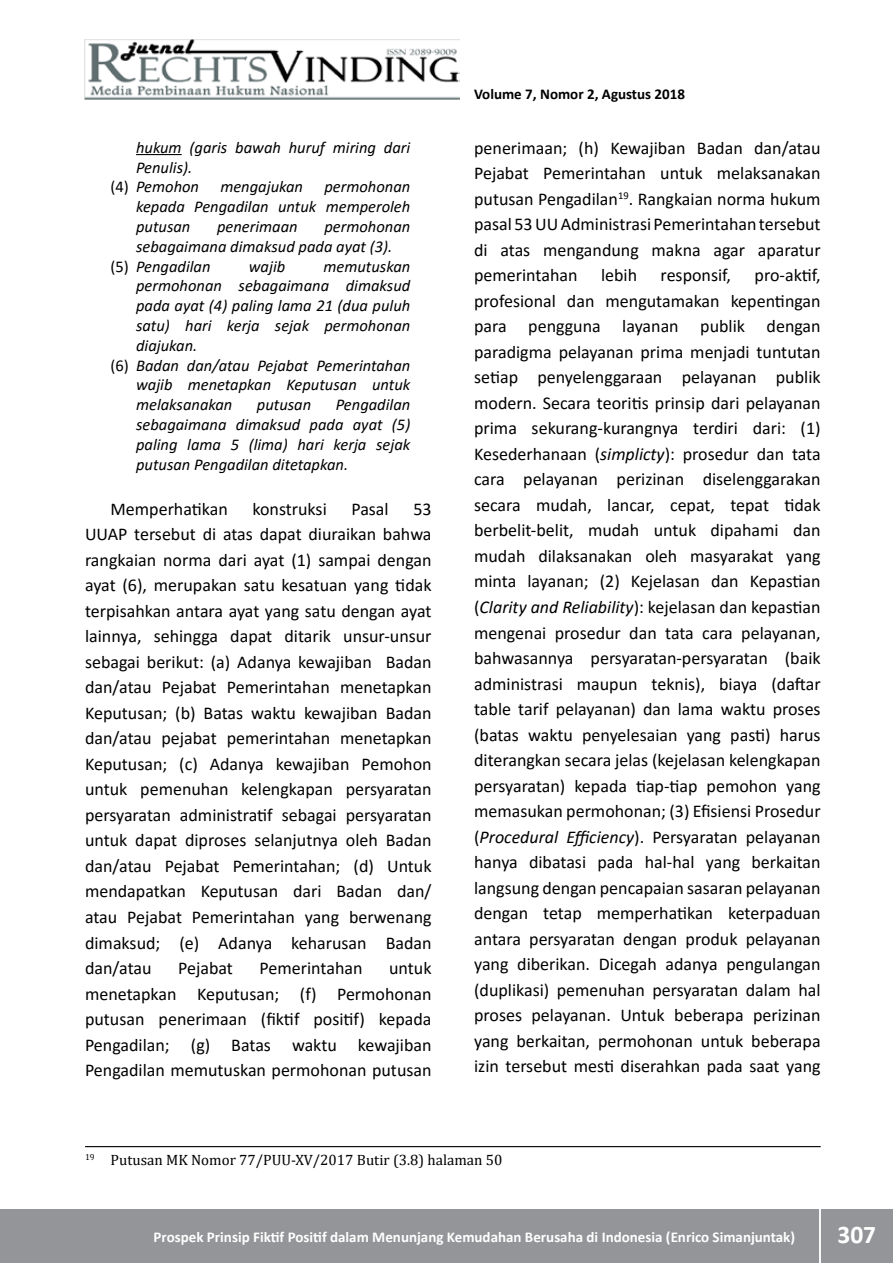
<style>
.page{position:relative;width:893px;height:1263px;background:#fff}
.page>*{position:absolute;margin:0;border:0;box-sizing:border-box;transform-origin:0 0}
.t1{font:700 25.5px "Calibri";color:#fff}
.t2{font:18px/25.5px "Calibri";color:#000;text-align:justify}
.t3{font:italic 16.5px/19.8px "Calibri";color:#000;text-align:justify}
.t4{font:700 15px "Calibri";color:#fff}
.t5{font:15px "Cambria";color:#000}
.t6{font:700 15px "Calibri";color:#000}
.s1{font-style:normal}
.s2{font-style:italic}
</style>
<div class="page">
<div style="left:0;top:1209px;width:893px;height:54px;background:#939598"></div>
<hr style="left:819px;top:1206px;width:2px;height:57px;background:#fff">
<img style="left:85px;top:39px;width:375px;height:60px">
<hr style="left:136px;top:154px;width:46px;height:1px;background:#000">
<hr style="left:85px;top:1146px;width:736px;height:1px;background:#000">
<p class="t3" style="left:136px;top:137px;width:276px">hukum (garis bawah huruf miring dari</p>
<p class="t3" style="left:136px;top:156px;width:58px">Penulis).</p>
<p class="t3" style="left:111px;top:176px;width:90px"><span class="s1">(4)</span> Pemohon</p>
<p class="t3" style="left:220px;top:176px;width:84px">mengajukan</p>
<p class="t3" style="left:136px;top:176px;width:276px;text-indent:188px">permohonan kepada Pengadilan untuk memperoleh putusan</p>
<p class="t3" style="left:217px;top:216px;width:82px">penerimaan</p>
<p class="t3" style="left:324px;top:216px;width:87px">permohonan</p>
<p class="t3" style="left:136px;top:236px;width:258px">sebagaimana dimaksud pada ayat (3).</p>
<p class="t3" style="left:111px;top:255px;width:102px"><span class="s1">(5)</span> Pengadilan</p>
<p class="t3" style="left:249px;top:255px;width:38px">wajib</p>
<p class="t3" style="left:323px;top:255px;width:88px">memutuskan</p>
<p class="t3" style="left:136px;top:275px;width:276px">permohonan sebagaimana dimaksud</p>
<p class="t3" style="left:136px;top:295px;width:276px">pada ayat (4) paling lama 21 (dua puluh</p>
<p class="t3" style="left:136px;top:315px;width:276px">satu) hari kerja sejak permohonan</p>
<p class="t3" style="left:136px;top:335px;width:63px">diajukan.</p>
<p class="t3" style="left:111px;top:354px;width:301px"><span class="s1">(6)</span> Badan dan/atau Pejabat Pemerintahan</p>
<p class="t3" style="left:136px;top:374px;width:276px">wajib menetapkan Keputusan untuk</p>
<p class="t3" style="left:136px;top:394px;width:98px">melaksanakan</p>
<p class="t3" style="left:257px;top:394px;width:56px">putusan</p>
<p class="t3" style="left:136px;top:394px;width:276px;text-indent:200px">Pengadilan sebagaimana dimaksud pada ayat (5) paling lama 5 (lima) hari kerja sejak putusan Pengadilan ditetapkan.</p>
<p class="t2" style="left:111px;top:496px;width:119px">Memperhatikan</p>
<p class="t2" style="left:252px;top:496px;width:76px">konstruksi</p>
<p class="t2" style="left:351px;top:496px;width:39px">Pasal</p>
<p class="t2" style="left:85px;top:496px;width:348px;text-indent:328px">53<br>UUAP tersebut di atas dapat diuraikan bahwa rangkaian norma dari ayat (1) sampai dengan ayat (6), merupakan satu kesatuan yang tidak terpisahkan antara ayat yang satu dengan ayat lainnya, sehingga dapat ditarik unsur-unsur sebagai berikut: (a) Adanya kewajiban Badan dan/atau Pejabat Pemerintahan menetapkan Keputusan; (b) Batas waktu kewajiban Badan dan/atau pejabat pemerintahan menetapkan Keputusan; (c) Adanya kewajiban Pemohon untuk pemenuhan kelengkapan persyaratan persyaratan administratif sebagai persyaratan untuk dapat diproses selanjutnya oleh Badan dan/atau Pejabat Pemerintahan; (d) Untuk mendapatkan Keputusan dari Badan dan/ atau Pejabat Pemerintahan yang berwenang dimaksud; (e) Adanya keharusan Badan dan/atau</p>
<p class="t2" style="left:85px;top:955px;width:348px;text-indent:304px">untuk menetapkan Keputusan; (f) Permohonan putusan penerimaan (fiktif positif) kepada Pengadilan; (g) Batas waktu kewajiban Pengadilan memutuskan permohonan putusan</p>
<p class="t2" style="left:178px;top:955px;width:56px">Pejabat</p>
<p class="t2" style="left:260px;top:955px;width:104px">Pemerintahan</p>
<p class="t6" style="left:474px;top:84px;width:212px">Volume 7, Nomor 2, Agustus 2018</p>
<p class="t2" style="left:474px;top:135px;width:348px">penerimaan; (h) Kewajiban Badan dan/atau Pejabat Pemerintahan untuk melaksanakan putusan Pengadilan<sup>19</sup>. Rangkaian norma hukum pasal 53 UU Administrasi Pemerintahan tersebut di atas mengandung makna agar aparatur pemerintahan</p>
<p class="t2" style="left:474px;top:262px;width:348px;text-indent:280px">pro-aktif, profesional dan mengutamakan kepentingan para pengguna layanan publik dengan paradigma pelayanan prima menjadi tuntutan setiap penyelenggaraan pelayanan publik modern. Secara teoritis prinsip dari pelayanan prima sekurang-kurangnya terdiri dari: (1)<br>Kesederhanaan (<span class="s2">simplicty</span>): prosedur dan tata cara pelayanan perizinan diselenggarakan secara mudah, lancar, cepat, tepat tidak berbelit-belit, mudah untuk dipahami dan mudah dilaksanakan oleh masyarakat yang minta layanan; (2) Kejelasan dan Kepastian (<span class="s2">Clarity and Reliability</span>): kejelasan dan kepastian mengenai prosedur dan tata cara pelayanan, bahwasannya persyaratan-persyaratan (baik administrasi maupun teknis), biaya (daftar table tarif pelayanan) dan lama waktu proses (batas waktu penyelesaian yang pasti) harus diterangkan secara jelas (kejelasan kelengkapan persyaratan) kepada tiap-tiap pemohon yang memasukan permohonan; (3) Efisiensi Prosedur (<span class="s2">Procedural Efficiency</span>). Persyaratan pelayanan hanya dibatasi pada hal-hal yang berkaitan langsung dengan pencapaian sasaran pelayanan dengan tetap memperhatikan keterpaduan antara persyaratan dengan produk pelayanan yang diberikan. Dicegah adanya pengulangan (duplikasi) pemenuhan persyaratan dalam hal proses pelayanan. Untuk beberapa perizinan yang berkaitan, permohonan untuk beberapa izin tersebut mesti diserahkan pada saat yang</p>
<p class="t2" style="left:601px;top:262px;width:38px">lebih</p>
<p class="t2" style="left:661px;top:262px;width:72px">responsif,</p>
<p class="t5" style="left:85px;top:1151px;width:419px"><sup>19</sup> Putusan MK Nomor 77/PUU-XV/2017 Butir (3.8) halaman 50</p>
<p class="t4" style="left:154px;top:1227px;width:643px">Prospek Prinsip Fiktif Positif dalam Menunjang Kemudahan Berusaha di Indonesia (Enrico Simanjuntak)</p>
<h1 class="t1" style="left:837px;top:1216px;width:40px">307</h1>
</div>
